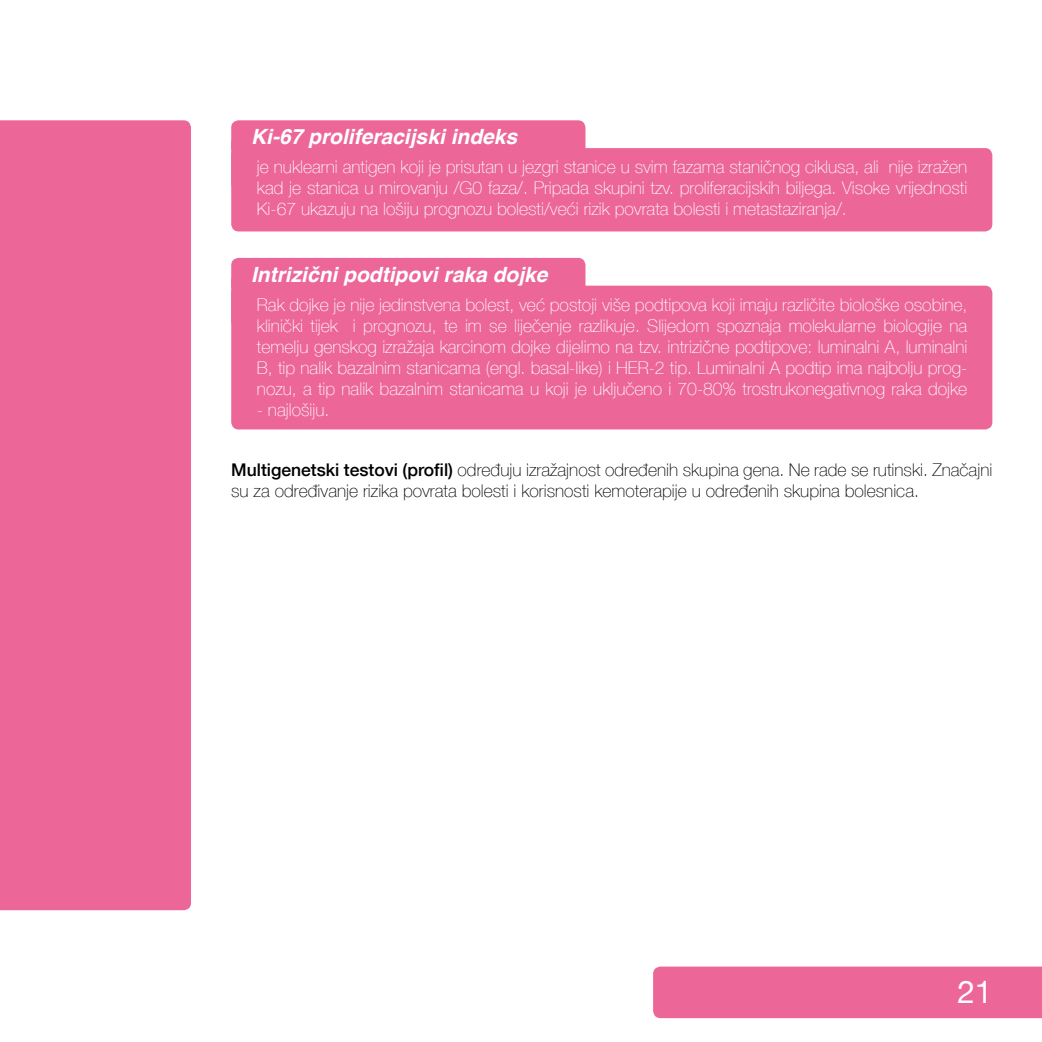
<style>
.page{position:relative;width:1042px;height:1042px;background:#fff}
.page>*{position:absolute;margin:0;border:0;box-sizing:border-box;transform-origin:0 0}
.t1{font:31.5px "Helvetica Neue";color:#fff}
.t2{font:italic 700 21px "Helvetica";color:#fff}
.t3{font:100 17.5px/21px "Helvetica Neue LT Com";color:#fff;text-align:justify}
.t4{font:100 17.5px/21px "Helvetica Neue LT Com";color:#000}
.s1{font-weight:500}
</style>
<div class="page">
<div style="left:0;top:120px;width:191px;height:790px;background:#ec6798"></div>
<div style="left:653px;top:966px;width:389px;height:52px;background:#ec6798"></div>
<div style="left:231px;top:120px;width:354px;height:35px;background:#ec6798;border-radius:7px"></div>
<div style="left:231px;top:258px;width:354px;height:35px;background:#ec6798;border-radius:7px"></div>
<div style="left:231px;top:148px;width:761px;height:83px;background:#ec6798;border-radius:7px"></div>
<div style="left:231px;top:286px;width:761px;height:143px;background:#ec6798;border-radius:7px"></div>
<div style="left:231px;top:141px;width:5px;height:45px;background:#ec6798"></div>
<div style="left:231px;top:278px;width:5px;height:45px;background:#ec6798"></div>
<p class="t2" style="left:251px;top:120px;width:268px">Ki-67 proliferacijski indeks</p>
<p class="t3" style="left:257px;top:156px;width:712px">je nuklearni antigen koji je prisutan u jezgri stanice u svim fazama staničnog ciklusa, ali nije izražen kad je stanica u mirovanju /G0 faza/. Pripada skupini tzv. proliferacijskih biljega. Visoke vrijednosti Ki-67 ukazuju na lošiju prognozu bolesti/veći rizik povrata bolesti i metastaziranja/.</p>
<p class="t2" style="left:251px;top:257px;width:298px">Intrizični podtipovi raka dojke</p>
<p class="t3" style="left:257px;top:294px;width:712px">Rak dojke je nije jedinstvena bolest, već postoji više podtipova koji imaju različite biološke osobine, klinički tijek i prognozu, te im se liječenje razlikuje. Slijedom spoznaja molekularne biologije na temelju genskog izražaja karcinom dojke dijelimo na tzv. intrizične podtipove: luminalni A, luminalni B, tip nalik bazalnim stanicama (engl. basal-like) i HER-2 tip. Luminalni A podtip ima najbolju prog&shy;nozu, a tip nalik bazalnim stanicama u koji je uključeno i 70-80% trostrukonegativnog raka dojke</p>
<p class="t3" style="left:257px;top:399px;width:74px">- najlošiju.</p>
<p class="t4" style="left:231px;top:459px;width:762px"><span class="s1">Multigenetski testovi (profil)</span> određuju izražajnost određenih skupina gena. Ne rade se rutinski. Značajni su za određivanje rizika povrata bolesti i korisnosti kemoterapije u određenih skupina bolesnica.</p>
<h1 class="t1" style="left:957px;top:969px;width:37px">21</h1>
</div>
